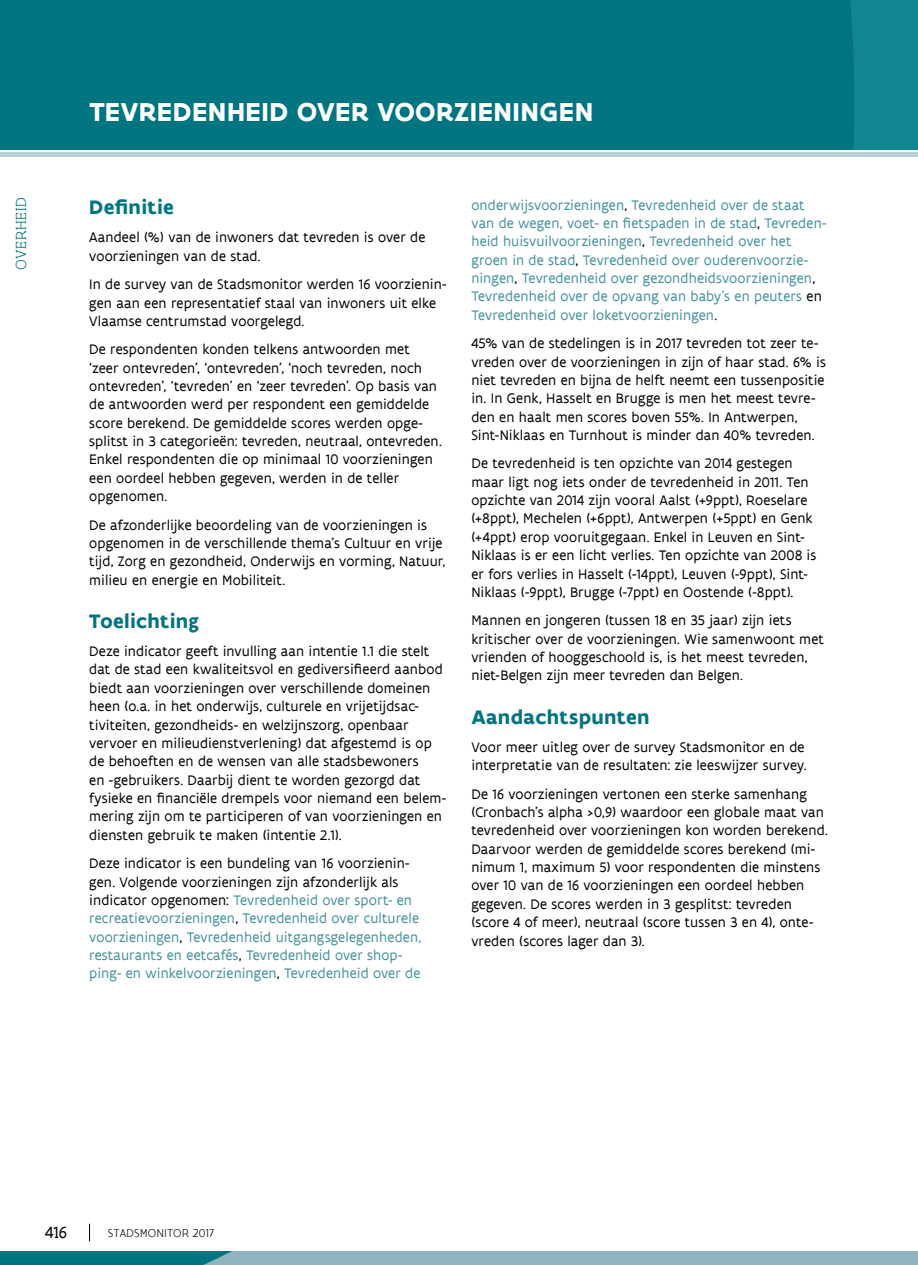
<style>
.page{position:relative;width:918px;height:1265px;background:#fff}
.page>*{position:absolute;margin:0;border:0;box-sizing:border-box;transform-origin:0 0}
.titel_indicator{font:700 28px "Flanders Art Sans";letter-spacing:.015em;color:#fff}
.titeltje{font:700 21px "Flanders Art Sans";letter-spacing:.015em;color:#007582}
.t1{font:17.5px "Flanders Art Serif";color:#000}
.t2{font:300 15.75px "Flanders Art Serif";letter-spacing:.05em;color:#007582}
.body_tekst{font:14.88px/18.4px "Flanders Art Sans";letter-spacing:.01em;color:#000}
.body_tekst-2{font:14.88px/18.4px "Flanders Art Sans";letter-spacing:.005em;color:#43919d}
.t3{font:300 12.25px "Flanders Art Sans";color:#000}
.s1{color:#000}
</style>
<div class="page">
<div style="left:0;top:0;width:918px;height:149px;background:#007582"></div>
<div style="left:0;top:152px;width:918px;height:5px;background:#b9ced5"></div>
<svg style="left:89px;top:1224px;width:1px;height:17px"></svg>
<svg style="left:0;top:1251px;width:918px;height:14px;background:#6da5af"></svg>
<p class="t2" style="left:12px;top:270px;width:74px;rotate:-90deg">OVERHEID</p>
<p class="titel_indicator" style="left:89px;top:94px;width:505px">TEVREDENHEID OVER VOORZIENINGEN</p>
<p class="titeltje" style="left:89px;top:194px;width:86px">Definitie</p>
<p class="body_tekst" style="left:89px;top:229px;width:337px">Aandeel (%) van de inwoners dat tevreden is over de voorzieningen van de stad.</p>
<p class="body_tekst" style="left:89px;top:275px;width:359px">In de survey van de Stadsmonitor werden 16 voorzienin&shy;gen aan een representatief staal van inwoners uit elke<br>Vlaamse centrumstad voorgelegd.</p>
<p class="body_tekst" style="left:89px;top:340px;width:354px">De respondenten konden telkens antwoorden met ‘zeer ontevreden’, ‘ontevreden’, ‘noch tevreden, noch ontevreden’, ‘tevreden’ en ‘zeer tevreden’. Op basis van de antwoorden werd per respondent een gemiddelde score berekend. De gemiddelde scores werden opge&shy;splitst in 3 categorieën: tevreden, neutraal, ontevreden.<br>Enkel respondenten die op minimaal 10 voorzieningen een oordeel hebben gegeven, werden in de teller opgenomen.</p>
<p class="body_tekst" style="left:89px;top:516px;width:358px">De afzonderlijke beoordeling van de voorzieningen is opgenomen in de verschillende thema’s Cultuur en vrije tijd, Zorg en gezondheid, Onderwijs en vorming, Natuur, milieu en energie en Mobiliteit.</p>
<p class="titeltje" style="left:89px;top:608px;width:111px">Toelichting</p>
<p class="body_tekst" style="left:89px;top:642px;width:358px">Deze indicator geeft invulling aan intentie 1.1 die stelt dat de stad een kwaliteitsvol en gediversifieerd aanbod biedt aan voorzieningen over verschillende domeinen heen (o.a. in het onderwijs, culturele en vrijetijdsac&shy;tiviteiten, gezondheids- en welzijnszorg, openbaar vervoer en milieudienstverlening) dat afgestemd is op de behoeften en de wensen van alle stadsbewoners<br>en -gebruikers. Daarbij dient te worden gezorgd dat fysieke en financiële drempels voor niemand een belem&shy;mering zijn om te participeren of van voorzieningen en diensten gebruik te maken (intentie 2.1).</p>
<p class="body_tekst-2" style="left:89px;top:854px;width:333px"><span class="s1">Deze indicator is een bundeling van 16 voorzienin&shy;gen. Volgende voorzieningen zijn afzonderlijk als indicator opgenomen:</span> Tevredenheid over sport- en recreatievoorzieningen<span class="s1">,</span> Tevredenheid over culturele voorzieningen<span class="s1">,</span> Tevredenheid uitgangsgelegenheden, restaurants en eetcafés<span class="s1">,</span> Tevredenheid over shop&shy;ping- en winkelvoorzieningen<span class="s1">,</span> Tevredenheid over de</p>
<p class="body_tekst-2" style="left:471px;top:196px;width:357px">onderwijsvoorzieningen<span class="s1">,</span> Tevredenheid over de staat van de wegen, voet- en fietspaden in de stad<span class="s1">,</span> Tevreden&shy;heid huisvuilvoorzieningen<span class="s1">,</span> Tevredenheid over het groen in de stad<span class="s1">,</span> Tevredenheid over ouderenvoorzie&shy;ningen<span class="s1">,</span> Tevredenheid over gezondheidsvoorzieningen<span class="s1">, </span>Tevredenheid over de opvang van baby’s en peuters <span class="s1">en </span>Tevredenheid over loketvoorzieningen<span class="s1">.</span></p>
<p class="body_tekst" style="left:471px;top:334px;width:356px">45% van de stedelingen is in 2017 tevreden tot zeer te&shy;vreden over de voorzieningen in zijn of haar stad. 6% is niet tevreden en bijna de helft neemt een tussenpositie in. In Genk, Hasselt en Brugge is men het meest tevre&shy;den en haalt men scores boven 55%. In Antwerpen, Sint-Niklaas en Turnhout is minder dan 40% tevreden.</p>
<p class="body_tekst" style="left:471px;top:455px;width:346px">De tevredenheid is ten opzichte van 2014 gestegen maar ligt nog iets onder de tevredenheid in 2011. Ten opzichte van 2014 zijn vooral Aalst (+9ppt), Roeselare (+8ppt), Mechelen (+6ppt), Antwerpen (+5ppt) en Genk (+4ppt) erop vooruitgegaan. Enkel in Leuven en Sint-Niklaas is er een licht verlies. Ten opzichte van 2008 is er fors verlies in Hasselt (-14ppt), Leuven (-9ppt), Sint-Niklaas (-9ppt), Brugge (-7ppt) en Oostende (-8ppt).</p>
<p class="body_tekst" style="left:471px;top:611px;width:354px">Mannen en jongeren (tussen 18 en 35 jaar) zijn iets kritischer over de voorzieningen. Wie samenwoont met vrienden of hooggeschoold is, is het meest tevreden, niet-Belgen zijn meer tevreden dan Belgen.</p>
<p class="titeltje" style="left:471px;top:703px;width:180px">Aandachtspunten</p>
<p class="body_tekst" style="left:471px;top:738px;width:337px">Voor meer uitleg over de survey Stadsmonitor en de interpretatie van de resultaten: zie leeswijzer survey.</p>
<p class="body_tekst" style="left:471px;top:785px;width:358px">De 16 voorzieningen vertonen een sterke samenhang (Cronbach’s alpha &gt;0,9) waardoor een globale maat van tevredenheid over voorzieningen kon worden berekend.<br>Daarvoor werden de gemiddelde scores berekend (mi&shy;nimum 1, maximum 5) voor respondenten die minstens over 10 van de 16 voorzieningen een oordeel hebben gegeven. De scores werden in 3 gesplitst: tevreden (score 4 of meer), neutraal (score tussen 3 en 4), onte&shy;vreden (scores lager dan 3).</p>
<p class="t1" style="left:45px;top:1222px;width:23px">416</p>
<p class="t3" style="left:108px;top:1226px;width:108px">STADSMONITOR 2017</p>
</div>
